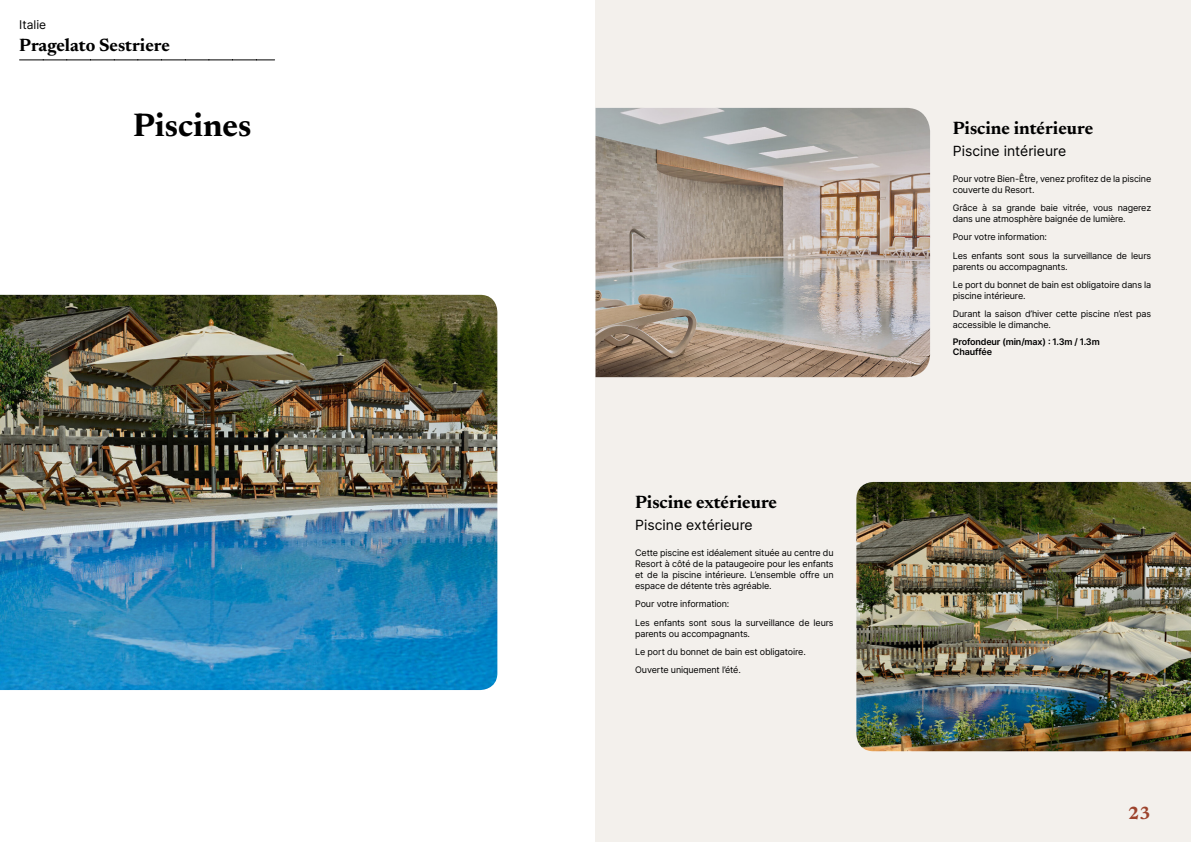
<style>
.page{position:relative;width:1191px;height:842px;background:#fff}
.page>*{position:absolute;margin:0;border:0;box-sizing:border-box;transform-origin:0 0}
.t1{font:700 33px "Newsreader 24 pt";color:#000}
.t2{font:700 18px "Newsreader 24 pt";color:#000}
.t3{font:700 18px "Newsreader 24 pt";color:#9d432c}
.t4{font:14px "Inter";color:#000}
.t5{font:12px "Inter";color:#000}
.t6{font:9px/18.1px "Inter";letter-spacing:-.015em;color:#000}
.t7{font:600 9px/10px "Inter";letter-spacing:-.015em;color:#000}
</style>
<div class="page">
<div style="left:595px;top:0;width:596px;height:842px;background:#f3f0ec"></div>
<img style="left:0;top:295px;width:497px;height:395px">
<img style="left:595px;top:108px;width:335px;height:269px">
<img style="left:856px;top:482px;width:335px;height:269px">
<svg style="left:20px;top:60px;width:255px;height:1px"></svg>
<h3 class="t5" style="left:19px;top:15px;width:28px">Italie</h3>
<h2 class="t2" style="left:19px;top:32px;width:152px">Pragelato Sestriere</h2>
<h1 class="t1" style="left:133px;top:101px;width:120px">Piscines</h1>
<h2 class="t2" style="left:635px;top:489px;width:143px">Piscine extérieure</h2>
<h3 class="t4" style="left:635px;top:515px;width:119px">Piscine extérieure</h3>
<p class="t6" style="left:635px;top:547px;width:200px;line-height:11px;text-align:justify">Cette piscine est idéalement située au centre du Resort à côté de la pataugeoire pour les enfants et de la piscine intérieure. L’ensemble offre un espace de détente très agréable.</p>
<p class="t6" style="left:635px;top:595px;width:200px">Pour votre information:<br>Les enfants sont sous la surveillance de leurs</p>
<p class="t6" style="left:635px;top:624px;width:172px">parents ou accompagnants.<br>Le port du bonnet de bain est obligatoire.<br>Ouverte uniquement l’été.</p>
<h2 class="t2" style="left:952px;top:115px;width:142px">Piscine intérieure</h2>
<h3 class="t4" style="left:952px;top:141px;width:115px">Piscine intérieure</h3>
<p class="t6" style="left:952px;top:173px;width:200px;line-height:11px">Pour votre Bien-Être, venez profitez de la piscine couverte du Resort.</p>
<p class="t6" style="left:952px;top:202px;width:200px;line-height:11px">Grâce à sa grande baie vitrée, vous nagerez dans une atmosphère baignée de lumière.</p>
<p class="t6" style="left:952px;top:228px;width:200px">Pour votre information:<br>Les enfants sont sous la surveillance de leurs</p>
<p class="t6" style="left:952px;top:257px;width:200px">parents ou accompagnants.<br>Le port du bonnet de bain est obligatoire dans la</p>
<p class="t6" style="left:952px;top:286px;width:200px">piscine intérieure.<br>Durant la saison d’hiver cette piscine n’est pas</p>
<p class="t6" style="left:952px;top:315px;width:100px">accessible le dimanche.</p>
<p class="t7" style="left:952px;top:336px;width:148px">Profondeur (min/max) : 1.3m / 1.3m<br>Chauffée</p>
<h2 class="t3" style="left:1128px;top:800px;width:24px">23</h2>
</div>
